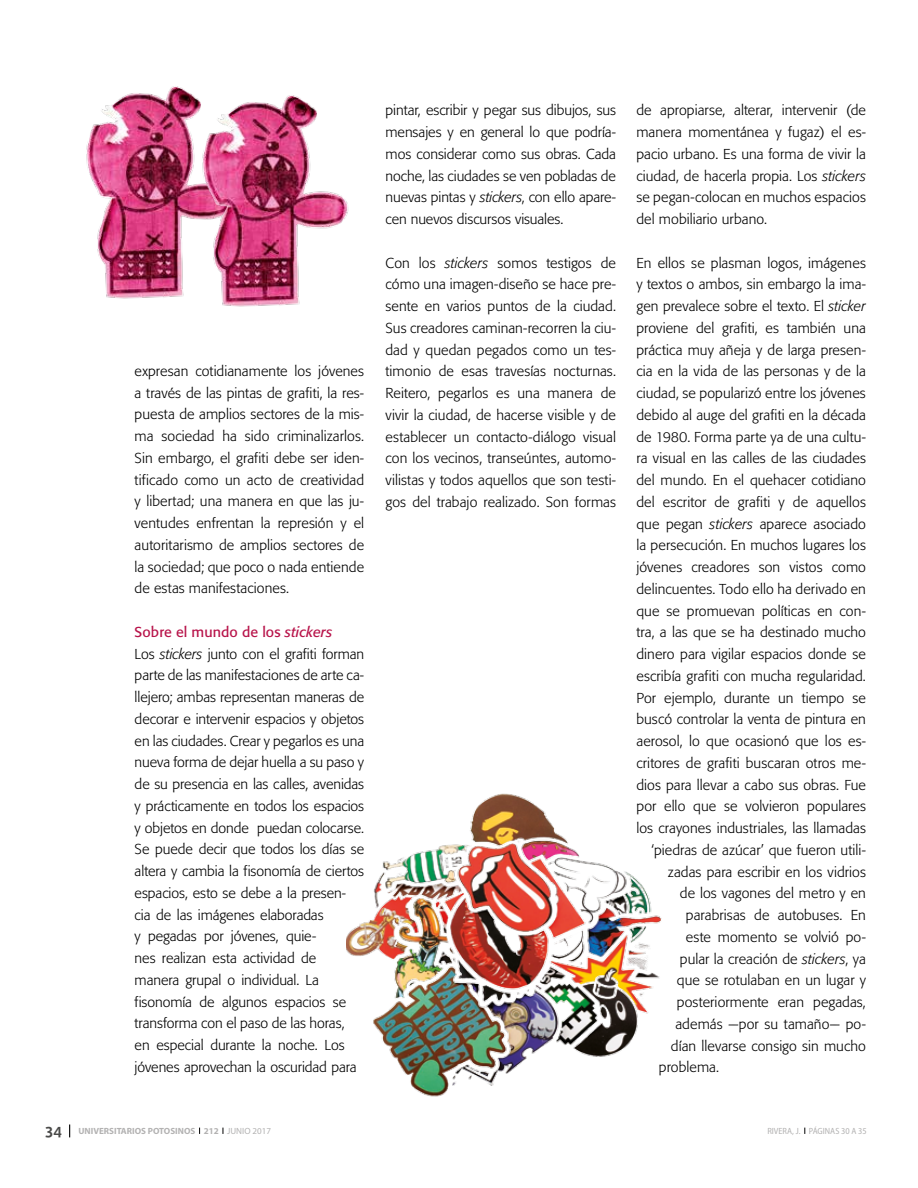
<style>
.page{position:relative;width:918px;height:1188px;background:#fff}
.page>*{position:absolute;margin:0;border:0;box-sizing:border-box;transform-origin:0 0}
.t1{font:300 14.25px/21.8px "Formata";color:#000;text-align:justify}
.t2{font:700 9px "Myriad Pro";color:#b3b2b2}
.t3{font:semi-condensed 9px "Myriad Pro";color:#b3b2b2}
.s1{font-weight:400;color:#b8154b}
.s2{font-weight:400;font-style:italic;color:#b8154b}
.s3{font-style:italic}
.s4{font-family:"Daxline Pro";font-size:15px;color:#4a4a49}
.s5{font-weight:400}
</style>
<div class="page">
<svg style="left:69px;top:1125px;width:1px;height:12px"></svg>
<img style="left:346px;top:793px;width:316px;height:304px">
<img style="left:86px;top:86px;width:107px;height:213px">
<img style="left:193px;top:95px;width:156px;height:212px">
<p class="t1" style="left:135px;top:360px;width:231px">expresan cotidianamente los jóvenes a través de las pintas de grafiti, la res&shy;puesta de amplios sectores de la mis&shy;ma sociedad ha sido criminalizarlos.<br>Sin embargo, el grafiti debe ser iden&shy;tificado como un acto de creatividad y libertad; una manera en que las ju&shy;ventudes enfrentan la represión y el autoritarismo de amplios sectores de la sociedad; que poco o nada entiende de estas manifestaciones.</p>
<p class="t1" style="left:135px;top:621px;width:231px;text-align:left"><span class="s1">Sobre el mundo de los</span> <span class="s2">stickers<br></span>Los <span class="s3">stickers</span> junto con el grafiti forman parte de las manifestaciones de arte ca&shy;llejero; ambas representan maneras de decorar e intervenir espacios y objetos en las ciudades. Crear y pegarlos es una nueva forma de dejar huella a su paso y de su presencia en las calles, avenidas y prácticamente en todos los espacios y objetos en donde puedan colocarse.<br>Se puede decir que todos los días se altera y cambia la fisonomía de ciertos espacios, esto se debe a la presen&shy;cia de las imágenes elaboradas<br>y pegadas por jóvenes, quie-<br>nes realizan esta actividad de manera grupal o individual. La fisonomía de algunos espacios se transforma con el paso de las horas,<br>en especial durante la noche. Los jóvenes aprovechan la oscuridad para</p>
<p class="t2" style="left:46px;top:1125px;width:227px"><span class="s4">34</span> UNIVERSITARIOS POTOSINOS 212 <span class="s5">JUNIO 2017</span></p>
<p class="t1" style="left:386px;top:100px;width:232px">pintar, escribir y pegar sus dibujos, sus mensajes y en general lo que podría&shy;mos considerar como sus obras. Cada noche, las ciudades se ven pobladas de nuevas pintas y <span class="s3">stickers</span>, con ello apare&shy;cen nuevos discursos visuales.</p>
<p class="t1" style="left:386px;top:252px;width:232px">Con los <span class="s3">stickers</span> somos testigos de cómo una imagen-diseño se hace pre&shy;sente en varios puntos de la ciudad.<br>Sus creadores caminan-recorren la ciu&shy;dad y quedan pegados como un tes&shy;timonio de esas travesías nocturnas.<br>Reitero, pegarlos es una manera de vivir la ciudad, de hacerse visible y de establecer un contacto-diálogo visual con los vecinos, transeúntes, automo&shy;vilistas y todos aquellos que son testi&shy;gos del trabajo realizado. Son formas</p>
<p class="t1" style="left:636px;top:100px;width:231px">de apropiarse, alterar, intervenir (de manera momentánea y fugaz) el es&shy;pacio urbano. Es una forma de vivir la ciudad, de hacerla propia. Los <span class="s3">stickers </span>se pegan-colocan en muchos espacios del mobiliario urbano.</p>
<p class="t1" style="left:636px;top:252px;width:231px">En ellos se plasman logos, imágenes</p>
<p class="t1" style="left:636px;top:274px;width:231px">y textos o ambos, sin embargo la ima-</p>
<p class="t1" style="left:636px;top:295px;width:231px">gen prevalece sobre el texto. El <span class="s3">sticker</span></p>
<p class="t1" style="left:636px;top:317px;width:231px">proviene del grafiti, es también una</p>
<p class="t1" style="left:636px;top:339px;width:231px">práctica muy añeja y de larga presen-</p>
<p class="t1" style="left:636px;top:361px;width:231px">cia en la vida de las personas y de la</p>
<p class="t1" style="left:636px;top:382px;width:231px">ciudad, se popularizó entre los jóvenes</p>
<p class="t1" style="left:636px;top:404px;width:231px">debido al auge del grafiti en la década</p>
<p class="t1" style="left:636px;top:426px;width:231px">de 1980. Forma parte ya de una cultu-</p>
<p class="t1" style="left:636px;top:448px;width:231px">ra visual en las calles de las ciudades</p>
<p class="t1" style="left:636px;top:469px;width:231px">del mundo. En el quehacer cotidiano</p>
<p class="t1" style="left:636px;top:491px;width:231px">del escritor de grafiti y de aquellos</p>
<p class="t1" style="left:636px;top:513px;width:231px">que pegan <span class="s3">stickers</span> aparece asociado</p>
<p class="t1" style="left:636px;top:535px;width:231px">la persecución. En muchos lugares los</p>
<p class="t1" style="left:636px;top:556px;width:231px">jóvenes creadores son vistos como</p>
<p class="t1" style="left:636px;top:578px;width:231px">delincuentes. Todo ello ha derivado en</p>
<p class="t1" style="left:636px;top:600px;width:231px">que se promuevan políticas en con-</p>
<p class="t1" style="left:636px;top:622px;width:231px">tra, a las que se ha destinado mucho</p>
<p class="t1" style="left:636px;top:643px;width:231px">dinero para vigilar espacios donde se</p>
<p class="t1" style="left:636px;top:665px;width:231px">escribía grafiti con mucha regularidad.</p>
<p class="t1" style="left:636px;top:687px;width:231px">Por ejemplo, durante un tiempo se</p>
<p class="t1" style="left:636px;top:709px;width:231px">buscó controlar la venta de pintura en</p>
<p class="t1" style="left:636px;top:730px;width:231px">aerosol, lo que ocasionó que los es-</p>
<p class="t1" style="left:636px;top:752px;width:231px">critores de grafiti buscaran otros me-</p>
<p class="t1" style="left:636px;top:774px;width:231px">dios para llevar a cabo sus obras. Fue</p>
<p class="t1" style="left:636px;top:796px;width:231px">por ello que se volvieron populares</p>
<p class="t1" style="left:636px;top:817px;width:231px">los crayones industriales, las llamadas</p>
<p class="t1" style="left:651px;top:839px;width:216px">‘piedras de azúcar’ que fueron utili-</p>
<p class="t1" style="left:668px;top:861px;width:200px">zadas para escribir en los vidrios</p>
<p class="t1" style="left:680px;top:883px;width:188px">de los vagones del metro y en</p>
<p class="t1" style="left:686px;top:904px;width:181px">parabrisas de autobuses. En</p>
<p class="t1" style="left:686px;top:926px;width:182px">este momento se volvió po-</p>
<p class="t1" style="left:680px;top:948px;width:187px">pular la creación de <span class="s3">stickers</span>, ya</p>
<p class="t1" style="left:677px;top:970px;width:190px">que se rotulaban en un lugar y</p>
<p class="t1" style="left:677px;top:991px;width:190px">posteriormente eran pegadas,</p>
<p class="t1" style="left:675px;top:1013px;width:192px">además —por su tamaño— po-</p>
<p class="t1" style="left:671px;top:1035px;width:196px">dían llevarse consigo sin mucho</p>
<p class="t1" style="left:659px;top:1057px;width:62px">problema.</p>
<p class="t3" style="left:767px;top:1125px;width:101px">RIVERA, J. PÁGINAS 30 A 35</p>
</div>
